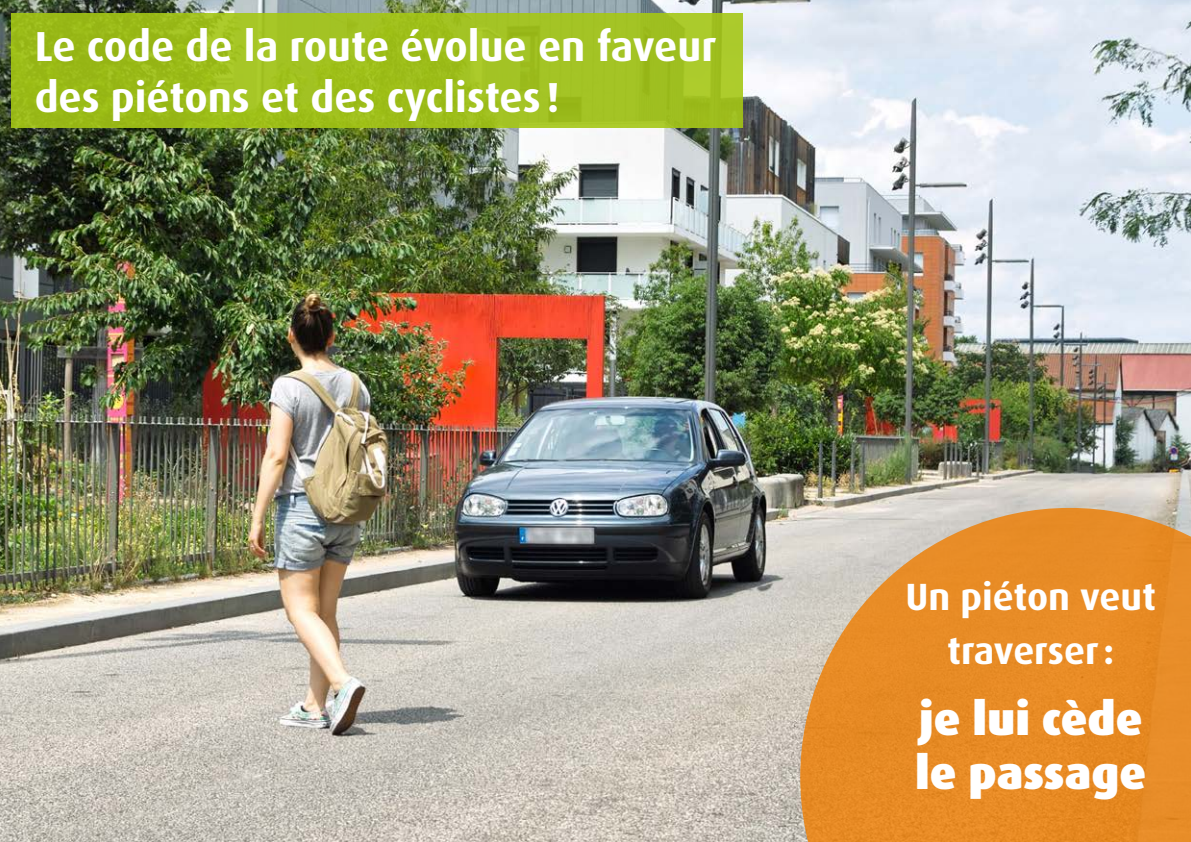
<style>
.page{position:relative;width:1191px;height:842px;background:#fff}
.page>*{position:absolute;margin:0;border:0;box-sizing:border-box;transform-origin:0 0}
.t1{font:900 46px/54px "Dax OT";color:#fff}
.t2{font:700 42px/50.4px "Dax OT";color:#fff}
.t3{font:700 38px/54px "Dax OT";color:#fff;text-align:center}
</style>
<div class="page">
<img style="left:0;top:0;width:1191px;height:842px">
<svg style="left:800px;top:508px;width:391px;height:334px;background:#e4933a"></svg>
<div style="left:11px;top:13px;width:732px;height:115px;background:#9fbf1e"></div>
<p class="t2" style="left:35px;top:22px;width:683px">Le code de la route évolue en faveur des piétons et des cyclistes !</p>
<p class="t3" style="left:905px;top:570px;width:252px">Un piéton veut traverser:</p>
<p class="t1" style="left:915px;top:692px;width:233px">je lui cède le passage</p>
</div>
